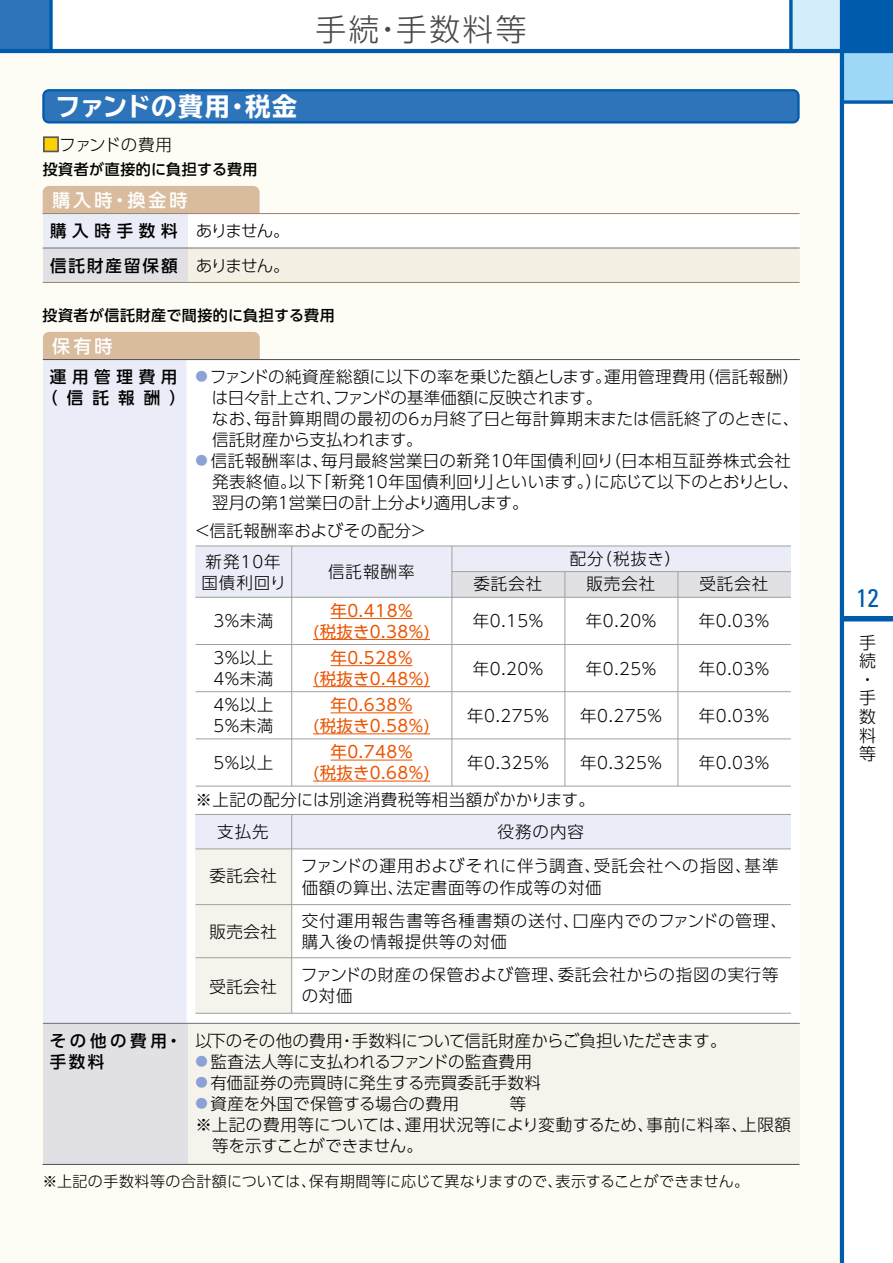
<style>
.page{position:relative;width:893px;height:1263px;background:#fff}
.page>*{position:absolute;margin:0;border:0;box-sizing:border-box;transform-origin:0 0}
.t1{font:300 30.75px "UD Shin Go Pro";letter-spacing:.08em;color:#4c4948}
.t2{font:700 expanded 25.5px "TBUD Go Std";color:#fff}
.t3{font:condensed 25.5px "Univers LT Std";color:#005bac}
.t4{font:500 18px "UD Shin Go Pro";letter-spacing:.17em;color:#fff}
.t5{font:300 16.95px/18.6px "UD Shin Go Pro";color:#000}
.t6{font:300 16.5px/21px "UD Shin Go Pro";letter-spacing:.03em;color:#000}
.t7{font:300 16.5px/21px "UD Shin Go Pro";letter-spacing:.01em;color:#000}
.t8{font:16.5px/21px "UD Shin Go Pro";letter-spacing:.03em;color:#ea5504;text-align:center}
.t9{font:300 16.5px/21px "UD Shin Go Pro";letter-spacing:.05em;color:#000}
.t10{font:300 16.5px "UD Shin Go Pro";letter-spacing:-.005em;color:#000}
.t11{font:500 16.5px/34.5px "UD Shin Go Pro";letter-spacing:.12em;color:#000}
.t12{font:300 16.5px "UD Shin Go Pro";letter-spacing:-.015em;color:#000}
.t13{font:300 16.5px "UD Shin Go Pro";letter-spacing:-.03em;color:#000}
.t14{font:500 16.5px/21.3px "UD Shin Go Pro";letter-spacing:.345em;color:#000;text-align:center}
.t15{font:500 16.5px/21.3px "UD Shin Go Pro";letter-spacing:.22em;color:#000}
.t16{font:300 16.5px "UD Shin Go Pro";letter-spacing:-.025em;color:#000}
.t17{font:300 15px "UD Shin Go Pro";color:#000}
.t18{font:500 15px "UD Shin Go Pro";letter-spacing:.035em;color:#000}
.s1{color:#fdd000}
.s2{font-weight:300}
.s3{font-size:12.3px;color:#8aa3d4}
</style>
<div class="page">
<div style="left:0;top:49px;width:841px;height:1214px;background:#fdfcf5"></div>
<div style="left:791px;top:0;width:51px;height:51px;background:#d3edfb"></div>
<div style="left:842px;top:0;width:51px;height:51px;background:#005bac"></div>
<div style="left:0;top:0;width:51px;height:51px;background:#2d74bb"></div>
<div style="left:842px;top:51px;width:51px;height:51px;background:#9fd8f7"></div>
<svg style="left:49px;top:0;width:4px;height:49px"></svg>
<div style="left:842px;top:616px;width:51px;height:5px;background:#005bac"></div>
<hr style="left:840px;top:0;width:4px;height:1263px;background:#005bac">
<hr style="left:0;top:49px;width:893px;height:4px;background:#005bac">
<svg style="left:844px;top:100px;width:49px;height:4px"></svg>
<svg style="left:789px;top:0;width:4px;height:49px"></svg>
<div style="left:43px;top:332px;width:217px;height:34px;background:#d9bb9e;border-radius:6px"></div>
<div style="left:43px;top:359px;width:757px;height:803px;background:#fff"></div>
<div style="left:43px;top:359px;width:144px;height:805px;background:#eaedf7"></div>
<div style="left:43px;top:1023px;width:757px;height:141px;background:linear-gradient(to right,#e8e7e8,#fcf8ef)"></div>
<div style="left:196px;top:546px;width:595px;height:51px;background:#eaedf7"></div>
<hr style="left:196px;top:644px;width:595px;height:1px;background:#9fa0a0">
<hr style="left:196px;top:691px;width:595px;height:1px;background:#9fa0a0">
<hr style="left:196px;top:738px;width:595px;height:1px;background:#9fa0a0">
<hr style="left:196px;top:786px;width:595px;height:1px;background:#9fa0a0">
<hr style="left:196px;top:545px;width:595px;height:1px;background:#9fa0a0">
<hr style="left:291px;top:546px;width:1px;height:240px;background:#9fa0a0">
<hr style="left:43px;top:1164px;width:756px;height:1px;background:#595757">
<svg style="left:43px;top:89px;width:756px;height:34px;background:#2871b9"></svg>
<div style="left:43px;top:186px;width:217px;height:34px;background:#d9bb9e;border-radius:6px"></div>
<div style="left:43px;top:214px;width:757px;height:34px;background:#fff"></div>
<div style="left:43px;top:214px;width:144px;height:68px;background:#eaedf7"></div>
<div style="left:43px;top:248px;width:757px;height:34px;background:linear-gradient(to right,#e8e6e4,#f9f4e2)"></div>
<hr style="left:43px;top:282px;width:757px;height:1px;background:#9d8771">
<hr style="left:43px;top:213px;width:757px;height:1px;background:#9d8771">
<hr style="left:43px;top:248px;width:757px;height:1px;background:#727171">
<div style="left:43px;top:136px;width:16px;height:16px;border:2px solid #595757"></div>
<hr style="left:331px;top:618px;width:67px;height:1px;background:#ea5504">
<svg style="left:398px;top:618px;width:15px;height:1px"></svg>
<hr style="left:313px;top:639px;width:111px;height:1px;background:#ea5504">
<hr style="left:331px;top:665px;width:67px;height:1px;background:#ea5504">
<svg style="left:398px;top:665px;width:15px;height:1px"></svg>
<hr style="left:313px;top:686px;width:111px;height:1px;background:#ea5504">
<hr style="left:331px;top:712px;width:67px;height:1px;background:#ea5504">
<svg style="left:398px;top:712px;width:15px;height:1px"></svg>
<hr style="left:313px;top:733px;width:111px;height:1px;background:#ea5504">
<hr style="left:331px;top:760px;width:67px;height:1px;background:#ea5504">
<svg style="left:398px;top:760px;width:15px;height:1px"></svg>
<hr style="left:313px;top:781px;width:111px;height:1px;background:#ea5504">
<div style="left:196px;top:814px;width:595px;height:35px;background:#eaedf7"></div>
<div style="left:196px;top:849px;width:96px;height:164px;background:#f6f3ed"></div>
<hr style="left:196px;top:904px;width:595px;height:1px;background:#9fa0a0">
<hr style="left:196px;top:957px;width:595px;height:1px;background:#9fa0a0">
<hr style="left:196px;top:1013px;width:595px;height:1px;background:#9fa0a0">
<hr style="left:196px;top:814px;width:595px;height:1px;background:#9fa0a0">
<hr style="left:196px;top:848px;width:595px;height:1px;background:#9fa0a0">
<hr style="left:291px;top:814px;width:1px;height:199px;background:#9fa0a0">
<hr style="left:186px;top:359px;width:2px;height:664px;background:#fff">
<hr style="left:43px;top:1023px;width:757px;height:1px;background:#727171">
<hr style="left:43px;top:359px;width:757px;height:1px;background:#595757">
<div style="left:452px;top:572px;width:339px;height:25px;background:#e1e1e5"></div>
<hr style="left:196px;top:597px;width:595px;height:1px;background:#9fa0a0">
<hr style="left:452px;top:571px;width:339px;height:1px;background:#9fa0a0">
<hr style="left:451px;top:546px;width:1px;height:240px;background:#9fa0a0">
<hr style="left:564px;top:572px;width:1px;height:214px;background:#9fa0a0">
<hr style="left:677px;top:572px;width:1px;height:214px;background:#9fa0a0">
<h1 class="t1" style="left:315px;top:4px;width:213px">手続・手数料等</h1>
<h2 class="t2" style="left:55px;top:92px;width:244px">ファンドの費用・税金</h2>
<p class="t16" style="left:43px;top:131px;width:131px"><span class="s1">■</span>ファンドの費用</p>
<p class="t18" style="left:43px;top:157px;width:216px">投資者が直接的に負担する費用</p>
<p class="t4" style="left:52px;top:185px;width:137px">購入時・換金時</p>
<p class="t11" style="left:50px;top:213px;width:241px">購入時手数料 <span class="s2">ありません。</span>信託財産留保額 <span class="s2">ありません。</span></p>
<p class="t18" style="left:43px;top:303px;width:294px">投資者が信託財産で間接的に負担する費用</p>
<p class="t4" style="left:52px;top:331px;width:62px">保有時</p>
<p class="t14" style="left:41px;top:365px;width:146px">運用管理費用（信託報酬）</p>
<p class="t15" style="left:50px;top:1029px;width:134px">その他の費用・手数料</p>
<p class="t7" style="left:212px;top:366px;width:589px;text-indent:-16px"><span class="s3">●</span>ファンドの純資産総額に以下の率を乗じた額とします。運用管理費用（信託報酬）は日々計上され、ファンドの基準価額に反映されます。<br>なお、毎計算期間の最初の6ヵ月終了日と毎計算期末または信託終了のときに、信託財産から支払われます。</p>
<p class="t6" style="left:212px;top:450px;width:589px;text-indent:-17px"><span class="s3">●</span> 信託報酬率は、毎月最終営業日の新発10年国債利回り（日本相互証券株式会社発表終値。以下「新発10年国債利回り」といいます。）に応じて以下のとおりとし、翌月の第１営業日の計上分より適用します。</p>
<p class="t6" style="left:206px;top:515px;width:223px;line-height:30.5px;text-indent:-11px">＜信託報酬率およびその配分＞新発10年</p>
<p class="t6" style="left:201px;top:571px;width:86px">国債利回り</p>
<p class="t6" style="left:328px;top:561px;width:88px">信託報酬率</p>
<p class="t6" style="left:213px;top:610px;width:61px">3％未満</p>
<p class="t6" style="left:213px;top:647px;width:61px">3％以上<br>4％未満</p>
<p class="t6" style="left:213px;top:694px;width:61px">4％以上<br>5％未満</p>
<p class="t6" style="left:213px;top:752px;width:61px">5％以上</p>
<p class="t8" style="left:313px;top:600px;width:119px">年0.418％<br>(税抜き0.38％)</p>
<p class="t8" style="left:313px;top:647px;width:119px">年0.528％<br>(税抜き0.48％)</p>
<p class="t8" style="left:313px;top:694px;width:119px">年0.638％<br>(税抜き0.58％)</p>
<p class="t8" style="left:313px;top:741px;width:119px">年0.748％<br>(税抜き0.68％)</p>
<p class="t6" style="left:473px;top:573px;width:70px">委託会社</p>
<p class="t6" style="left:473px;top:610px;width:73px">年0.15％</p>
<p class="t6" style="left:473px;top:657px;width:73px">年0.20％</p>
<p class="t6" style="left:467px;top:704px;width:84px">年0.275％</p>
<p class="t6" style="left:467px;top:751px;width:84px">年0.325％</p>
<p class="t6" style="left:570px;top:547px;width:113px">配分（税抜き）</p>
<p class="t6" style="left:586px;top:573px;width:70px">販売会社</p>
<p class="t6" style="left:586px;top:610px;width:73px">年0.20％</p>
<p class="t6" style="left:586px;top:657px;width:73px">年0.25％</p>
<p class="t6" style="left:580px;top:704px;width:84px">年0.275％</p>
<p class="t6" style="left:580px;top:751px;width:84px">年0.325％</p>
<p class="t6" style="left:196px;top:788px;width:401px">※上記の配分には別途消費税等相当額がかかります。</p>
<p class="t6" style="left:699px;top:573px;width:70px">受託会社</p>
<p class="t6" style="left:699px;top:610px;width:73px">年0.03％</p>
<p class="t6" style="left:699px;top:657px;width:73px">年0.03％</p>
<p class="t6" style="left:699px;top:704px;width:73px">年0.03％</p>
<p class="t6" style="left:699px;top:751px;width:73px">年0.03％</p>
<p class="t6" style="left:217px;top:821px;width:53px">支払先</p>
<p class="t6" style="left:498px;top:821px;width:88px">役務の内容</p>
<p class="t6" style="left:210px;top:865px;width:69px">委託会社</p>
<p class="t6" style="left:210px;top:920px;width:69px">販売会社</p>
<p class="t6" style="left:210px;top:975px;width:69px">受託会社</p>
<p class="t6" style="left:301px;top:855px;width:479px">ファンドの運用およびそれに伴う調査、受託会社への指図、基準価額の算出、法定書面等の作成等の対価</p>
<p class="t9" style="left:302px;top:910px;width:487px">交付運用報告書等各種書類の送付、口座内でのファンドの管理、購入後の情報提供等の対価</p>
<p class="t6" style="left:301px;top:964px;width:479px">ファンドの財産の保管および管理、委託会社からの指図の実行等の対価</p>
<p class="t10" style="left:196px;top:1027px;width:533px">以下のその他の費用・手数料について信託財産からご負担いただきます。</p>
<p class="t12" style="left:196px;top:1048px;width:338px"><span class="s3">●</span> 監査法人等に支払われるファンドの監査費用</p>
<p class="t7" style="left:196px;top:1071px;width:347px"><span class="s3">●</span> 有価証券の売買時に発生する売買委託手数料</p>
<p class="t7" style="left:196px;top:1092px;width:332px"><span class="s3">●</span> 資産を外国で保管する場合の費用　　　等</p>
<p class="t6" style="left:196px;top:1113px;width:597px">※上記の費用等については、運用状況等により変動するため、事前に料率、上限額</p>
<p class="t13" style="left:212px;top:1132px;width:213px">等を示すことができません。</p>
<p class="t17" style="left:43px;top:1169px;width:708px">※上記の手数料等の合計額については、保有期間等に応じて異なりますので、表示することができません。</p>
<h2 class="t3" style="left:856px;top:582px;width:24px">12</h2>
<p class="t5" style="left:859px;top:632px;width:18px">手続・手数料等</p>
</div>
